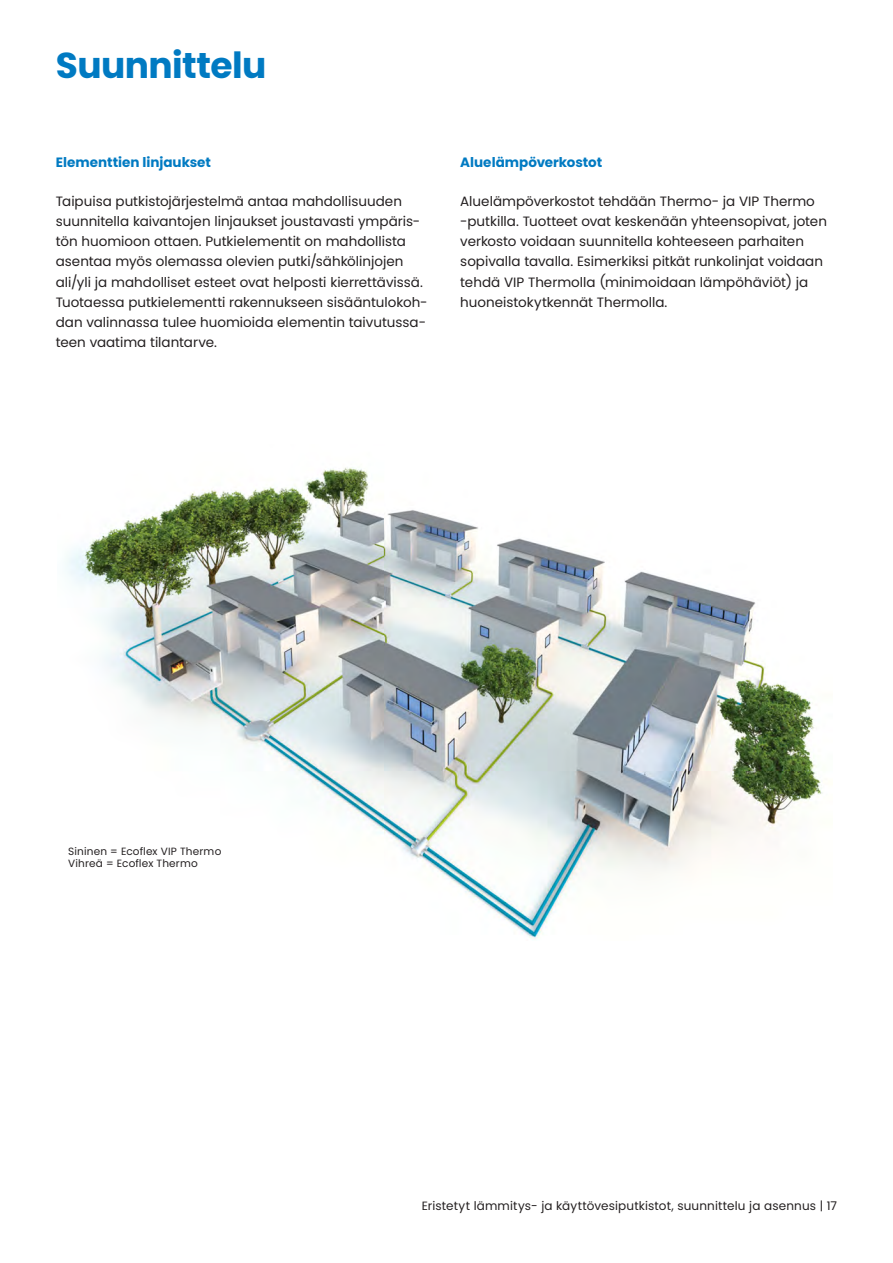
<style>
.page{position:relative;width:893px;height:1263px;background:#fff}
.page>*{position:absolute;margin:0;border:0;box-sizing:border-box;transform-origin:0 0}
.Pääotsikot_2022{font:700 36px "Poppins";letter-spacing:-.015em;color:#007ac2}
.Leipis_241116{font:13.5px/20.2px "Poppins";color:#231f20}
.Väliotsikko_011216{font:700 13.5px "Poppins";color:#007ac2}
.t1{font:12px "Poppins";letter-spacing:.01em;color:#231f20}
.KUVATEKSTI_021216{font:10.5px "Poppins";letter-spacing:.015em;color:#231f20}
</style>
<div class="page">
<img style="left:65px;top:467px;width:757px;height:472px">
<p class="Pääotsikot_2022" style="left:56px;top:44px;width:212px">Suunnittelu</p>
<p class="Väliotsikko_011216" style="left:56px;top:155px;width:157px">Elementtien linjaukset</p>
<p class="Leipis_241116" style="left:56px;top:191px;width:373px">Taipuisa putkistojärjestelmä antaa mahdollisuuden suunnitella kaivantojen linjaukset joustavasti ympäris&shy;tön huomioon ottaen. Putkielementit on mahdollista asentaa myös olemassa olevien putki/sähkölinjojen ali/yli ja mahdolliset esteet ovat helposti kierrettävissä.<br>Tuotaessa putkielementti rakennukseen sisääntulokoh&shy;dan valinnassa tulee huomioida elementin taivutussa&shy;teen vaatima tilantarve.</p>
<p class="Väliotsikko_011216" style="left:460px;top:155px;width:143px">Aluelämpöverkostot</p>
<p class="Leipis_241116" style="left:460px;top:191px;width:368px">Aluelämpöverkostot tehdään Thermo- ja VIP Thermo -putkilla. Tuotteet ovat keskenään yhteensopivat, joten verkosto voidaan suunnitella kohteeseen parhaiten sopivalla tavalla. Esimerkiksi pitkät runkolinjat voidaan tehdä VIP Thermolla (minimoidaan lämpöhäviöt) ja huoneistokytkennät Thermolla.</p>
<p class="KUVATEKSTI_021216" style="left:68px;top:845px;width:155px">Sininen = Ecoflex VIP Thermo</p>
<p class="KUVATEKSTI_021216" style="left:68px;top:857px;width:131px">Vihreä = Ecoflex Thermo</p>
<p class="t1" style="left:422px;top:1199px;width:417px">Eristetyt lämmitys- ja käyttövesiputkistot, suunnittelu ja asennus | 17</p>
</div>
